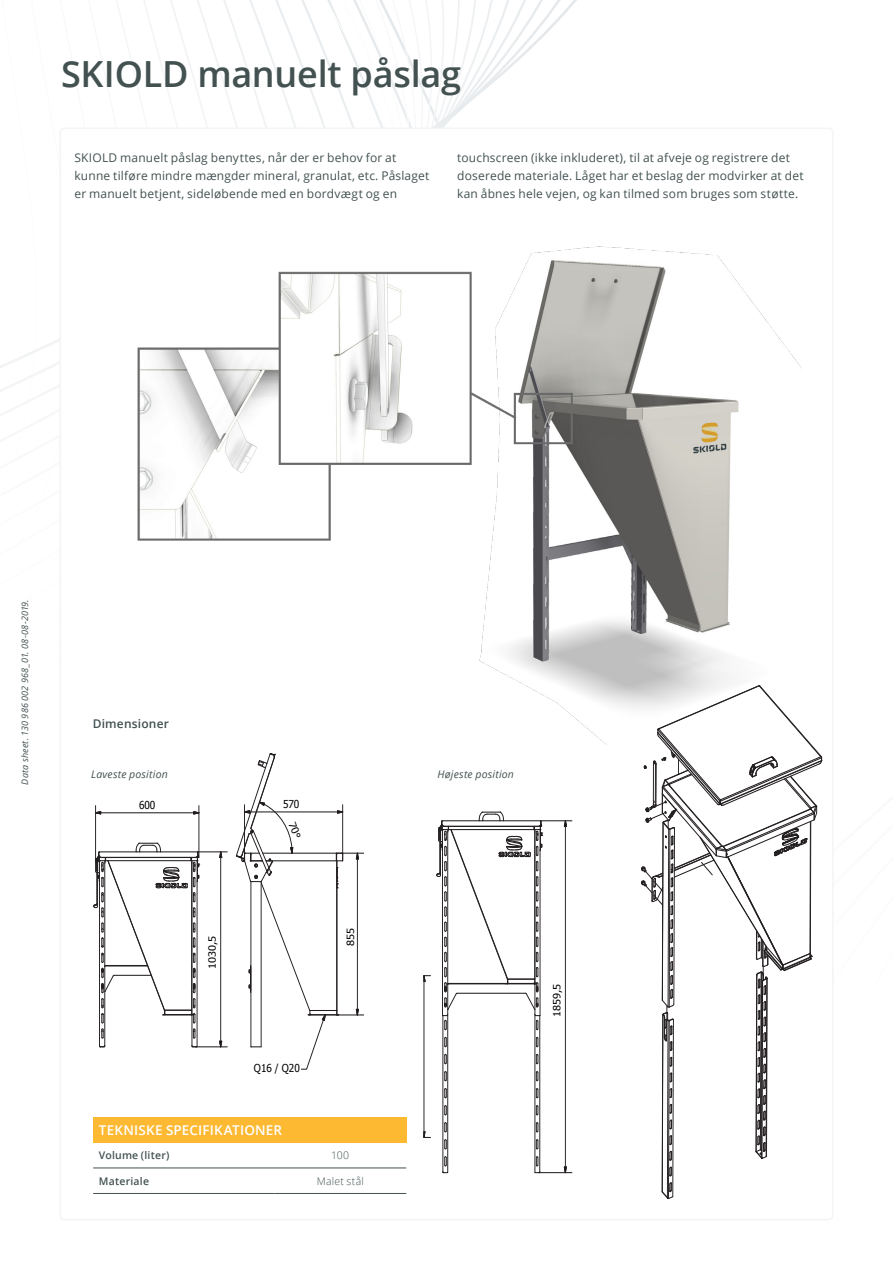
<style>
.page{position:relative;width:893px;height:1263px;background:#fff}
.page>*{position:absolute;margin:0;border:0;box-sizing:border-box;transform-origin:0 0}
.headline_2{font:600 36px "Open Sans";letter-spacing:-.005em;color:#435151}
.table_top_white_text{font:600 13.5px "Open Sans";letter-spacing:.01em;color:#fff}
.body_text{font:12px/18px "Open Sans";letter-spacing:.015em;color:#435151}
.body_text_bold{font:600 12px "Open Sans";letter-spacing:.015em;color:#435151}
.t1{font:10.95px "Tahoma";letter-spacing:-.015em;color:#000;scale:.91 1}
.figure___photo_text{font:italic 10.5px "Open Sans";letter-spacing:.02em;color:#435151}
.table_body_text{font:600 10.5px "Open Sans";letter-spacing:.02em;color:#435151}
.table_body_text-2{font:300 10.5px "Open Sans";letter-spacing:.02em;color:#435151}
.t2{font:10.05px "Tahoma";letter-spacing:-.01em;color:#000;scale:1.1 1}
.all_rights_reserved{font:italic 9px "Open Sans";letter-spacing:.025em;color:#435151}
</style>
<div class="page">
<svg style="left:264px;top:0;width:313px;height:128px"></svg>
<svg style="left:641px;top:732px;width:182px;height:467px"></svg>
<svg style="left:564px;top:821px;width:3px;height:6px"></svg>
<svg style="left:564px;top:1166px;width:3px;height:6px"></svg>
<hr style="left:565px;top:826px;width:1px;height:341px;background:#231f20">
<hr style="left:540px;top:820px;width:32px;height:1px;background:#231f20">
<hr style="left:539px;top:1172px;width:33px;height:1px;background:#231f20">
<svg style="left:423px;top:811px;width:120px;height:362px"></svg>
<hr style="left:192px;top:1015px;width:1px;height:30px;background:#231f20">
<hr style="left:197px;top:881px;width:1px;height:166px;background:#231f20">
<hr style="left:105px;top:861px;width:1px;height:184px;background:#231f20">
<hr style="left:99px;top:881px;width:1px;height:166px;background:#231f20">
<svg style="left:93px;top:842px;width:107px;height:196px"></svg>
<svg style="left:219px;top:851px;width:3px;height:7px"></svg>
<svg style="left:219px;top:1040px;width:3px;height:6px"></svg>
<hr style="left:220px;top:857px;width:1px;height:184px;background:#231f20">
<hr style="left:197px;top:852px;width:30px;height:1px;background:#231f20">
<hr style="left:196px;top:1046px;width:31px;height:1px;background:#231f20">
<svg style="left:96px;top:811px;width:5px;height:4px"></svg>
<svg style="left:193px;top:811px;width:6px;height:4px"></svg>
<hr style="left:101px;top:812px;width:93px;height:1px;background:#231f20">
<hr style="left:199px;top:805px;width:1px;height:52px;background:#231f20">
<hr style="left:95px;top:805px;width:1px;height:57px;background:#231f20">
<img style="left:137px;top:246px;width:664px;height:503px">
<div style="left:93px;top:1117px;width:313px;height:25px;background:#fdb932"></div>
<hr style="left:93px;top:1168px;width:181px;height:1px;background:#435151">
<hr style="left:274px;top:1168px;width:132px;height:1px;background:#435151">
<hr style="left:93px;top:1193px;width:181px;height:1px;background:#435151">
<hr style="left:274px;top:1193px;width:132px;height:1px;background:#435151">
<svg style="left:236px;top:753px;width:128px;height:316px"></svg>
<p class="headline_2" style="left:61px;top:49px;width:402px">SKIOLD manuelt påslag</p>
<p class="body_text" style="left:74px;top:148px;width:356px">SKIOLD manuelt påslag benyttes, når der er behov for at kunne tilføre mindre mængder mineral, granulat, etc. Påslaget er manuelt betjent, sideløbende med en bordvægt og en</p>
<p class="body_text" style="left:457px;top:148px;width:348px">touchscreen (ikke inkluderet), til at afveje og registrere det doserede materiale. Låget har et beslag der modvirker at det kan åbnes hele vejen, og kan tilmed som bruges som støtte.</p>
<p class="all_rights_reserved" style="left:19px;top:784px;width:187px;rotate:-90deg">Data sheet. 130 986 002 968_01. 08-08-2019.</p>
<p class="body_text_bold" style="left:93px;top:716px;width:78px">Dimensioner</p>
<p class="figure___photo_text" style="left:91px;top:767px;width:78px">Laveste position</p>
<p class="figure___photo_text" style="left:437px;top:767px;width:78px">Højeste position</p>
<p class="t1" style="left:139px;top:798px;width:19px">600</p>
<p class="t1" style="left:283px;top:797px;width:20px">570</p>
<p class="t2" style="left:205px;top:969px;width:32px;rotate:-90deg">1030,5</p>
<p class="t1" style="left:254px;top:1061px;width:52px">Q16 / Q20</p>
<p class="t2" style="left:344px;top:946px;width:18px;rotate:-90deg">855</p>
<p class="table_top_white_text" style="left:99px;top:1121px;width:185px">TEKNISKE SPECIFIKATIONER</p>
<p class="table_body_text" style="left:99px;top:1148px;width:72px">Volume (liter)</p>
<p class="table_body_text" style="left:99px;top:1174px;width:52px">Materiale</p>
<p class="table_body_text-2" style="left:317px;top:1174px;width:49px">Malet stål</p>
<p class="table_body_text-2" style="left:331px;top:1148px;width:20px">100</p>
<p class="t2" style="left:550px;top:1017px;width:32px;rotate:-90deg">1859,5</p>
</div>
